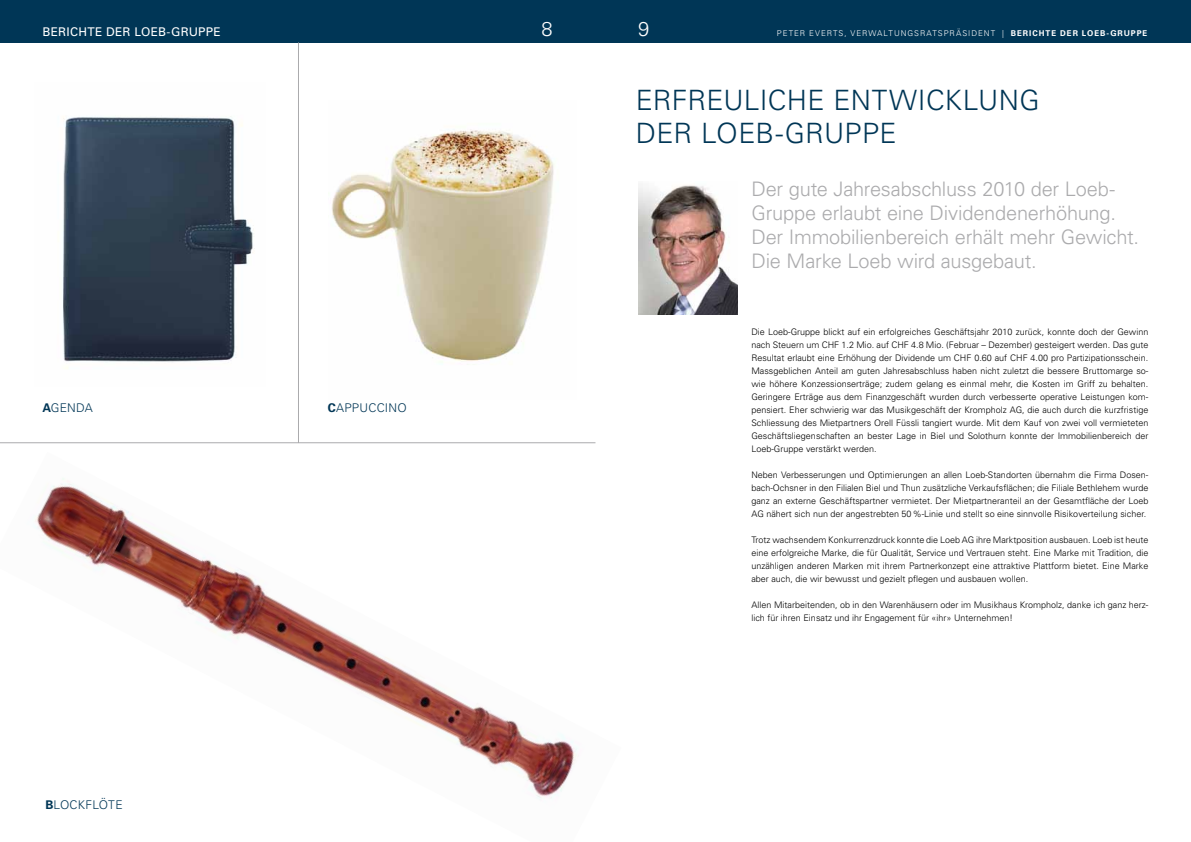
<style>
.page{position:relative;width:1191px;height:842px;background:#fff}
.page>*{position:absolute;margin:0;border:0;box-sizing:border-box;transform-origin:0 0}
.t1{font:300 28px "Univers";letter-spacing:.015em;color:#003656}
.t2{font:300 20px/24px "Univers";letter-spacing:-.01em;color:#ababad}
.t3{font:300 20px "Univers";color:#fff}
.t4{font:300 12px "Univers";letter-spacing:.01em;color:#003656}
.t5{font:12px "Univers";letter-spacing:.02em;color:#fff}
.t6{font:300 9px/13px "Univers";color:#000;text-align:justify}
.t7{font:300 8px "Univers";letter-spacing:.125em;color:#fff}
.t8{font:700 8px "Univers";letter-spacing:.12em;color:#fff}
.s1{font-weight:700}
.s2{font-weight:300}
</style>
<div class="page">
<div style="left:595px;top:0;width:596px;height:43px;background:#003656"></div>
<img style="left:638px;top:185px;width:99px;height:129px">
<div style="left:0;top:0;width:595px;height:43px;background:#003656"></div>
<hr style="left:0;top:442px;width:595px;height:1px;background:#ababad">
<hr style="left:298px;top:43px;width:1px;height:400px;background:#ababad">
<img style="left:331px;top:129px;width:223px;height:233px">
<img style="left:34px;top:478px;width:544px;height:320px">
<img style="left:63px;top:116px;width:192px;height:253px">
<h3 class="t5" style="left:43px;top:24px;width:147px">BERICHTE DER LOEB-GRUPP</h3>
<h3 class="t5" style="left:213px;top:24px;width:9px">E</h3>
<h2 class="t3" style="left:541px;top:17px;width:13px">8</h2>
<h3 class="t4" style="left:43px;top:401px;width:52px"><span class="s1">A</span>GEN DA</h3>
<h3 class="t4" style="left:45px;top:797px;width:17px"><span class="s1">B</span>lockfl</h3>
<h3 class="t4" style="left:99px;top:797px;width:18px">öte</h3>
<h3 class="t4" style="left:328px;top:401px;width:17px"><span class="s1">C</span>appucci</h3>
<h3 class="t4" style="left:388px;top:401px;width:17px">no</h3>
<h2 class="t3" style="left:638px;top:17px;width:13px">9</h2>
<p class="t7" style="left:777px;top:28px;width:13px">Peter</p>
<p class="t7" style="left:809px;top:28px;width:13px">Everts</p>
<p class="t7" style="left:844px;top:28px;width:40px">, Verwaltu</p>
<p class="t7" style="left:900px;top:28px;width:14px">ngsratspräside</p>
<p class="t8" style="left:984px;top:28px;width:165px"><span class="s2">nt |</span> BERICHTE DER LOEB-GRUPPE</p>
<h1 class="t1" style="left:636px;top:83px;width:35px">Erfreuliche</h1>
<h1 class="t1" style="left:833px;top:83px;width:101px">Entwicklu</h1>
<h1 class="t1" style="left:998px;top:83px;width:38px">ng</h1>
<h1 class="t1" style="left:636px;top:116px;width:19px">der</h1>
<h1 class="t1" style="left:701px;top:116px;width:35px">Loeb</h1>
<h1 class="t1" style="left:775px;top:116px;width:49px">-Gruppe</h1>
<h2 class="t2" style="left:751px;top:177px;width:389px">Der gute Jahresabschluss 2010 der Loeb-Gruppe erlaubt eine Dividendenerhöhung.<br>Der Immobilienbereich erhält mehr Gewicht.<br>Die Marke Loeb wird ausgebaut.</h2>
<p class="t6" style="left:751px;top:325px;width:398px">Die Loeb-Gruppe blickt auf ein erfolgreiches Geschäftsjahr 2010 zurück, konnte doch der Gewinn nach Steuern um CHF 1.2 Mio. auf CHF 4.8 Mio. (Februar – Dezember) gesteigert werden. Das gute Resultat erlaubt eine Erhöhung der Dividende um CHF 0.60 auf CHF 4.00 pro Partizipationsschein.<br>Massgeblichen Anteil am guten Jahresabschluss haben nicht zuletzt die bessere Bruttomarge so&shy;wie höhere Konzessionserträge; zudem gelang es einmal mehr, die Kosten im Griff zu behalten.<br>Geringere Erträge aus dem Finanzgeschäft wurden durch verbesserte operative Leistungen kom&shy;pensiert. Eher schwierig war das Musikgeschäft der Krompholz AG, die auch durch die kurzfristige Schliessung des Mietpartners Orell Füssli tangiert wurde. Mit dem Kauf von zwei voll vermieteten Geschäftsliegenschaften an bester Lage in Biel und Solothurn konnte der Immobilienbereich der Loeb-Gruppe verstärkt werden.</p>
<p class="t6" style="left:751px;top:468px;width:398px">Neben Verbesserungen und Optimierungen an allen Loeb-Standorten übernahm die Firma Dosen&shy;bach-Ochsner in den Filialen Biel und Thun zusätzliche Verkaufsflächen; die Filiale Bethlehem wurde ganz an externe Geschäftspartner vermietet. Der Mietpartneranteil an der Gesamtfläche der Loeb AG nähert sich nun der angestrebten 50%-Linie und stellt so eine sinnvolle Risikoverteilung sicher.</p>
<p class="t6" style="left:751px;top:533px;width:398px">Trotz wachsendem Konkurrenzdruck konnte die Loeb AG ihre Marktposition ausbauen. Loeb ist heute eine erfolgreiche Marke, die für Qualität, Service und Vertrauen steht. Eine Marke mit Tradition, die unzähligen anderen Marken mit ihrem Partnerkonzept eine attraktive Plattform bietet. Eine Marke aber auch, die wir bewusst und gezielt pflegen und ausbauen wollen.</p>
<p class="t6" style="left:751px;top:598px;width:398px">Allen Mitarbeitenden, ob in den Warenhäusern oder im Musikhaus Krompholz, danke ich ganz herz&shy;lich für ihren Einsatz und ihr Engagement für «ihr» Unternehmen!</p>
</div>
